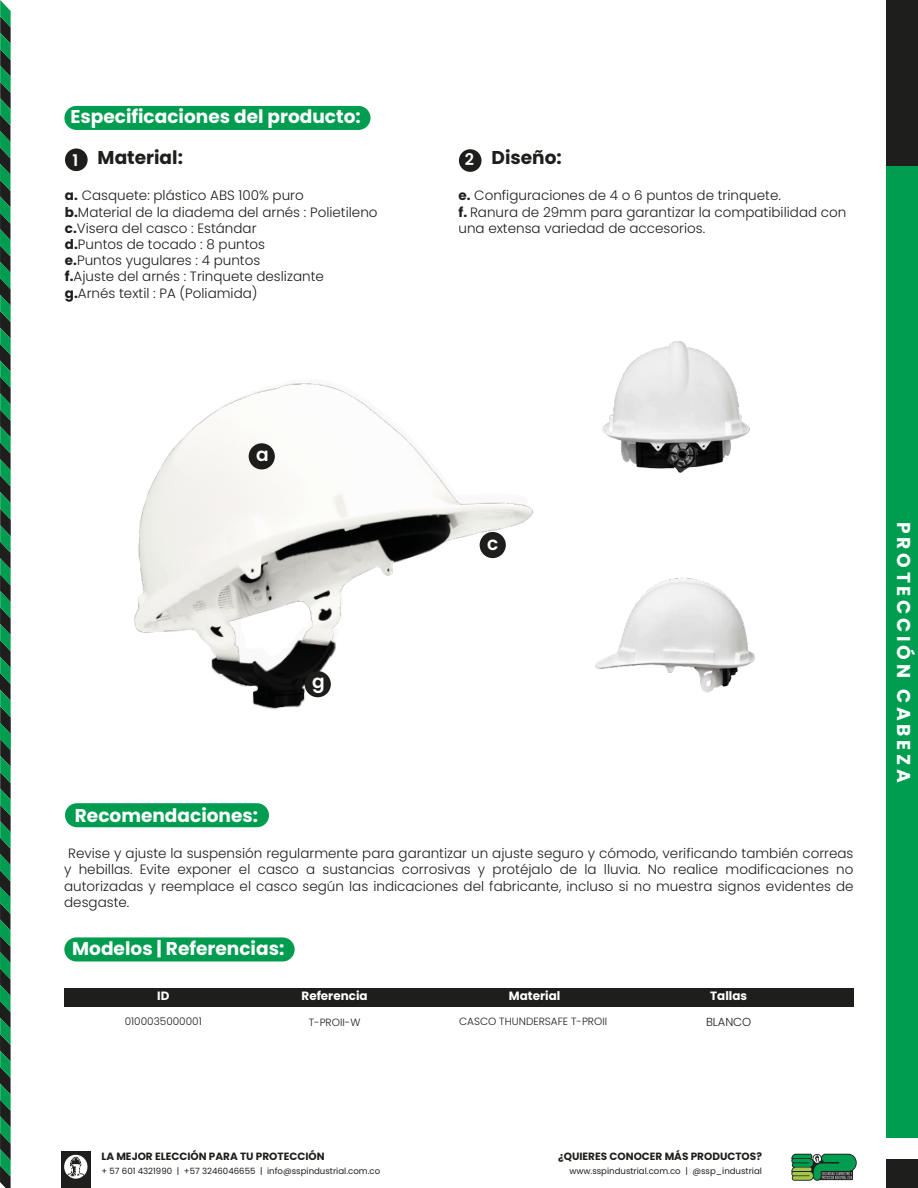
<style>
.page{position:relative;width:918px;height:1188px;background:#fff}
.page>*{position:absolute;margin:0;border:0;box-sizing:border-box;transform-origin:0 0}
.t1{font:700 18.6px "Poppins";color:#fff}
.t2{font:700 18.6px "Poppins";color:#1e1e1c}
.t3{font:700 18.6px "Poppins";letter-spacing:.2em;color:#fff}
.t4{font:600 18.6px "Poppins";color:#fff}
.t5{font:600 16.05px "Poppins";color:#fff}
.t6{font:300 13.5px/16.2px "Poppins";color:#1e1e1c}
.t7{font:700 12px "Poppins";color:#fff}
.t8{font:300 11.7px "Poppins";color:#1e1e1c}
.t9{font:700 10.5px "Poppins";color:#1f1f1d}
.t10{font:300 10.5px "Poppins";color:#1e1e1c}
.t11{font:8.55px "Poppins";color:#1f1f1d}
.s1{font-weight:600;font-size:16.05px;color:#fff}
.s2{font-weight:700}
</style>
<div class="page">
<svg style="left:0;top:0;width:11px;height:1188px;background:#1d6742"></svg>
<div style="left:886px;top:0;width:32px;height:191px;background:#1e1e1c"></div>
<div style="left:886px;top:167px;width:32px;height:971px;background:#009d50"></div>
<div style="left:886px;top:1160px;width:32px;height:28px;background:#1e1e1c"></div>
<div style="left:61px;top:1152px;width:29px;height:36px;background:#1e1f1d"></div>
<svg style="left:64px;top:1155px;width:23px;height:24px"></svg>
<svg style="left:791px;top:1154px;width:66px;height:27px;background:#3e8958"></svg>
<div style="left:65px;top:803px;width:204px;height:24px;background:#009d50;border-radius:12px"></div>
<div style="left:64px;top:106px;width:307px;height:24px;background:#009d50;border-radius:12px"></div>
<div style="left:65px;top:148px;width:23px;height:23px;background:#1e1e1c;border-radius:50%"></div>
<div style="left:459px;top:149px;width:23px;height:23px;background:#1e1e1c;border-radius:50%"></div>
<div style="left:64px;top:937px;width:231px;height:24px;background:#009d50;border-radius:12px"></div>
<div style="left:65px;top:988px;width:789px;height:18px;background:#1e1e1c"></div>
<img style="left:595px;top:577px;width:160px;height:116px">
<img style="left:602px;top:341px;width:148px;height:132px">
<img style="left:134px;top:383px;width:400px;height:327px">
<div style="left:249px;top:443px;width:26px;height:26px;background:#1d1d1b;border-radius:50%"></div>
<div style="left:480px;top:532px;width:26px;height:26px;background:#1d1d1b;border-radius:50%"></div>
<div style="left:305px;top:671px;width:26px;height:26px;background:#1d1d1b;border-radius:50%"></div>
<h1 class="t1" style="left:70px;top:106px;width:292px">Especificaciones del producto:</h1>
<p class="t5" style="left:73px;top:151px;width:7px">1</p>
<h1 class="t2" style="left:465px;top:147px;width:98px"><span class="s1">2</span> Diseño:</h1>
<h1 class="t2" style="left:98px;top:147px;width:87px">Material:</h1>
<p class="t6" style="left:65px;top:188px;width:314px"><span class="s2">a.</span> Casquete: plástico ABS 100% puro<br><span class="s2">b.</span>Material de la diadema del arnés : Polietileno <span class="s2">c.</span>Visera del casco : Estándar<br><span class="s2">d.</span>Puntos de tocado : 8 puntos<br><span class="s2">e.</span>Puntos yugulares : 4 puntos<br><span class="s2">f.</span>Ajuste del arnés : Trinquete deslizante <span class="s2">g.</span>Arnés textil : PA (Poliamida)</p>
<p class="t6" style="left:458px;top:188px;width:389px"><span class="s2">e.</span> Configuraciones de 4 o 6 puntos de trinquete.<br><span class="s2">f.</span> Ranura de 29mm para garantizar la compatibilidad con una extensa variedad de accesorios.</p>
<h1 class="t4" style="left:256px;top:444px;width:14px">a</h1>
<h1 class="t1" style="left:75px;top:805px;width:185px">Recomendaciones:</h1>
<h1 class="t4" style="left:312px;top:670px;width:14px">g</h1>
<h1 class="t4" style="left:487px;top:533px;width:13px">c</h1>
<p class="t6" style="left:64px;top:845px;width:791px;text-align:justify">Revise y ajuste la suspensión regularmente para garantizar un ajuste seguro y cómodo, verificando también correas y hebillas. Evite exponer el casco a sustancias corrosivas y protéjalo de la lluvia. No realice modificaciones no autorizadas y reemplace el casco según las indicaciones del fabricante, incluso si no muestra signos evidentes de desgaste.</p>
<h1 class="t1" style="left:72px;top:938px;width:214px">Modelos | Referencias:</h1>
<p class="t7" style="left:157px;top:989px;width:14px">ID</p>
<p class="t7" style="left:302px;top:989px;width:68px">Referencia</p>
<p class="t7" style="left:509px;top:989px;width:53px">Material</p>
<p class="t10" style="left:125px;top:1015px;width:78px">0100035000001</p>
<p class="t7" style="left:710px;top:989px;width:38px">Tallas</p>
<p class="t10" style="left:309px;top:1016px;width:53px">T-PROII-W</p>
<p class="t10" style="left:459px;top:1015px;width:150px">CASCO THUNDERSAFE T-PROII</p>
<p class="t8" style="left:706px;top:1015px;width:47px">BLANCO</p>
<h1 class="t3" style="left:914px;top:522px;width:262px;rotate:90deg">PROTECCIÓN CABEZA</h1>
<p class="t9" style="left:101px;top:1150px;width:225px">LA MEJOR ELECCIÓN PARA TU PROTECCIÓN</p>
<p class="t11" style="left:101px;top:1166px;width:280px">+ 57 601 4321990 | +57 3246046655 | info@sspindustrial.com.co</p>
<p class="t9" style="left:558px;top:1150px;width:205px">¿QUIERES CONOCER MÁS PRODUCTOS?</p>
<p class="t11" style="left:569px;top:1166px;width:194px">www.sspindustrial.com.co | @ssp_industrial</p>
</div>
